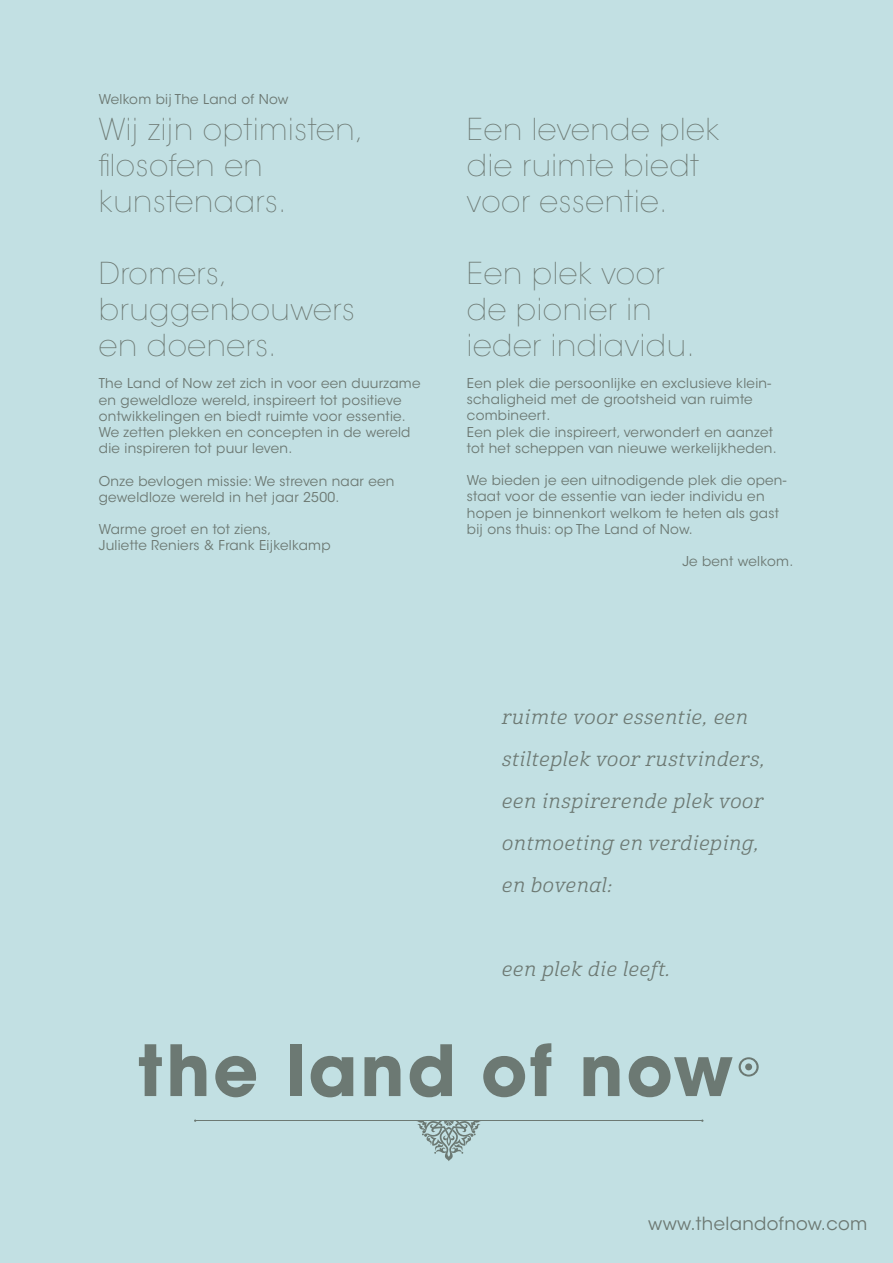
<style>
.page{position:relative;width:893px;height:1263px;background:#c2e0e3}
.page>*{position:absolute;margin:0;border:0;box-sizing:border-box;transform-origin:0 0}
.t1{font:200 30px/36px "ITC Avant Garde Std";letter-spacing:.02em;color:#6c7872}
.t2{font:19.5px/42px "Cabrito Nor Reg It";letter-spacing:.04em;color:#6c7872}
.t3{font:18px "ITC Avant Garde Std";letter-spacing:.02em;color:#6c7872}
.t4{font:13.5px/16.2px "ITC Avant Garde Std";letter-spacing:.02em;color:#6c7872}
</style>
<div class="page">
<svg style="left:739px;top:1057px;width:20px;height:19px"></svg>
<div style="left:745px;top:1063px;width:7px;height:7px;background:#6c7973;border-radius:50%"></div>
<svg style="left:139px;top:1044px;width:23px;height:52px"></svg>
<svg style="left:170px;top:1044px;width:36px;height:52px"></svg>
<svg style="left:215px;top:1056px;width:41px;height:41px"></svg>
<div style="left:290px;top:1044px;width:11px;height:52px;background:#6c7973"></div>
<svg style="left:311px;top:1056px;width:42px;height:41px"></svg>
<svg style="left:364px;top:1056px;width:36px;height:40px"></svg>
<svg style="left:410px;top:1044px;width:42px;height:53px"></svg>
<svg style="left:483px;top:1043px;width:68px;height:54px"></svg>
<svg style="left:583px;top:1056px;width:36px;height:40px"></svg>
<svg style="left:629px;top:1056px;width:104px;height:41px"></svg>
<svg style="left:417px;top:1121px;width:64px;height:40px"></svg>
<hr style="left:195px;top:1120px;width:507px;height:1px;background:#6c7973">
<p class="t4" style="left:99px;top:91px;width:191px">Welkom bij The Land of Now</p>
<h1 class="t1" style="left:99px;top:112px;width:266px">Wij zijn optimisten, filosofen en kunstenaars.</h1>
<h1 class="t1" style="left:99px;top:256px;width:257px">Dromers, bruggenbouwers en doeners.</h1>
<p class="t4" style="left:99px;top:376px;width:323px">The Land of Now zet zich in voor een duurzame en geweldloze wereld, inspireert tot positieve ontwikkelingen en biedt ruimte voor essentie.<br>We zetten plekken en concepten in de wereld die inspireren tot puur leven.</p>
<p class="t4" style="left:99px;top:473px;width:297px">Onze bevlogen missie: We streven naar een geweldloze wereld in het jaar 2500.</p>
<p class="t4" style="left:99px;top:521px;width:233px">Warme groet en tot ziens,<br>Juliette Reniers &amp; Frank Eijkelkamp</p>
<h1 class="t1" style="left:467px;top:111px;width:254px">Een levende plek die ruimte biedt voor essentie.</h1>
<h1 class="t1" style="left:467px;top:255px;width:229px">Een plek voor de pionier in ieder indiavidu.</h1>
<p class="t4" style="left:467px;top:375px;width:311px">Een plek die persoonlijke en exclusieve klein&shy;schaligheid met de grootsheid van ruimte combineert.<br>Een plek die inspireert, verwondert en aanzet tot het scheppen van nieuwe werkelijkheden.</p>
<p class="t4" style="left:467px;top:472px;width:321px">We bieden je een uitnodigende plek die open&shy;staat voor de essentie van ieder individu en hopen je binnenkort welkom te heten als gast bij ons thuis: op The Land of Now.</p>
<p class="t4" style="left:682px;top:553px;width:112px">Je bent welkom.</p>
<h2 class="t2" style="left:502px;top:697px;width:265px">ruimte voor essentie, een stilteplek voor rustvinders, een inspirerende plek voor ontmoeting en verdieping, en bovenal:</h2>
<h2 class="t2" style="left:502px;top:949px;width:170px">een plek die leeft.</h2>
<h3 class="t3" style="left:648px;top:1212px;width:221px">www.thelandofnow.com</h3>
</div>
